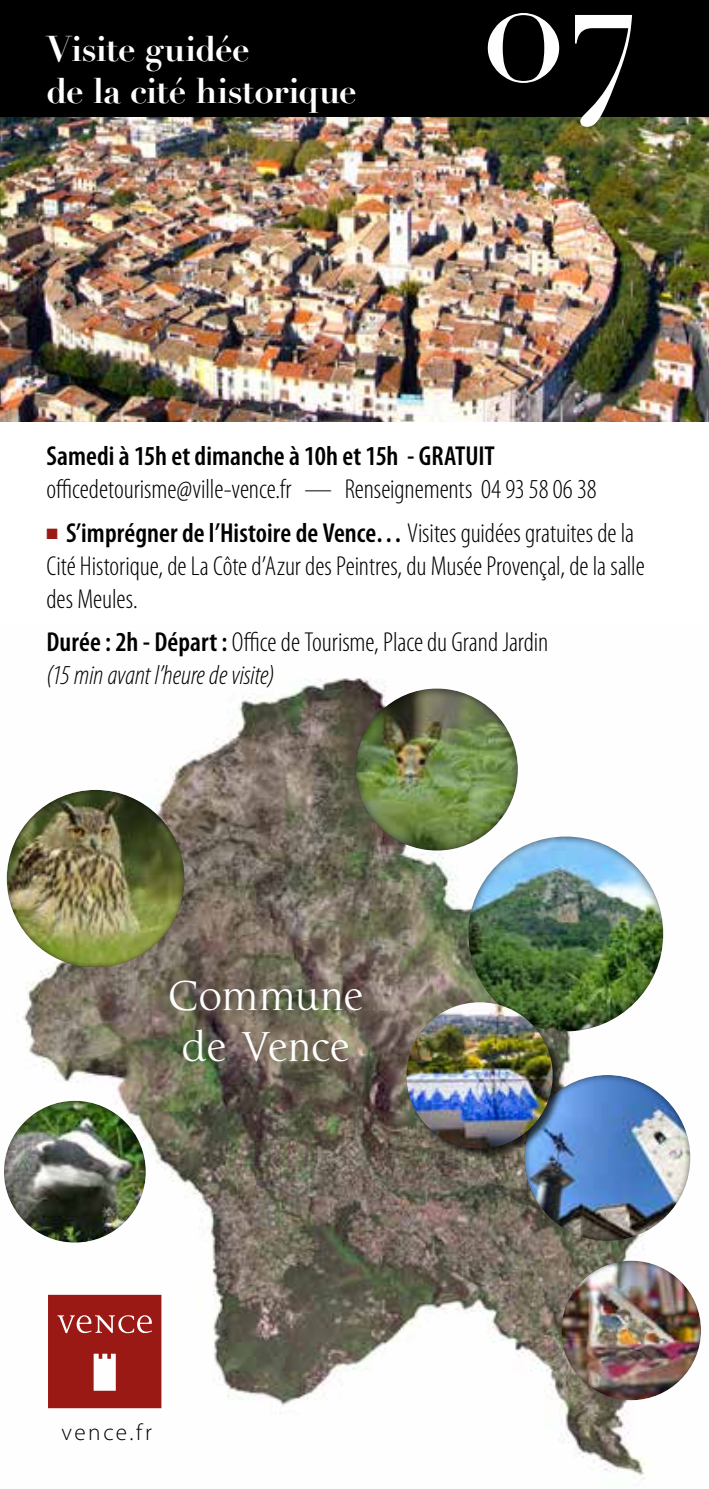
<style>
.page{position:relative;width:709px;height:1489px;background:#fff}
.page>*{position:absolute;margin:0;border:0;box-sizing:border-box;transform-origin:0 0}
.t1{font:153.75px "Didot";color:#fff}
.t2{font:43.25px/51.8px "La Gioconda";letter-spacing:-.02em;color:#fff;text-align:center}
.t3{font:700 35px/42px "Didot";letter-spacing:-.015em;color:#fff}
.t4{font:300 condensed 27.5px/33px "Myriad Pro";letter-spacing:-.005em;color:#000}
.t5{font:600 condensed 27.5px "Myriad Pro";color:#000}
.t6{font:300 23.25px "Myriad Pro";letter-spacing:.11em;color:#000}
.s1{color:#9a1915}
.s2{font-weight:600}
.s3{font-style:italic}
</style>
<div class="page">
<hr style="left:0;top:72px;width:3px;height:259px;background:#000">
<img style="left:0;top:77px;width:1px;height:278px">
<img style="left:23px;top:678px;width:623px;height:801px">
<div style="left:351px;top:686px;width:168px;height:167px;background:#000;opacity:.75"></div>
<div style="left:3px;top:788px;width:183px;height:182px;background:#000;opacity:.75"></div>
<div style="left:0;top:1099px;width:147px;height:147px;background:#000;opacity:.75"></div>
<div style="left:464px;top:836px;width:200px;height:199px;background:#000;opacity:.75"></div>
<div style="left:521px;top:1074px;width:170px;height:170px;background:#000;opacity:.75"></div>
<div style="left:405px;top:1000px;width:159px;height:159px;background:#000;opacity:.75"></div>
<img style="left:406px;top:1002px;width:146px;height:146px;border-radius:73px">
<div style="left:557px;top:1259px;width:145px;height:145px;background:#000;opacity:.75"></div>
<img style="left:1px;top:116px;width:708px;height:305px">
<svg style="left:48px;top:1294px;width:113px;height:113px;background:#a4302d"></svg>
<div style="left:1px;top:0;width:708px;height:116px;background:#000"></div>
<p class="t3" style="left:46px;top:28px;width:312px">Visite guidée<br>de la cité historique</p>
<h1 class="t1" style="left:481px;top:-65px;width:161px">07</h1>
<p class="t5" style="left:46px;top:439px;width:450px">Samedi à 15h et dimanche à 10h et 15h - GRATUIT</p>
<p class="t4" style="left:46px;top:472px;width:552px">officedetourisme@ville-vence.fr — Renseignements 04 93 58 06 38</p>
<p class="t4" style="left:46px;top:516px;width:600px"><span class="s1">■</span> <span class="s2">S’imprégner de l’Histoire de Vence…</span> Visites guidées gratuites de la<br>Cité Historique, de La Côte d’Azur des Peintres, du Musée Provençal, de la salle des Meules.</p>
<p class="t4" style="left:46px;top:625px;width:503px"><span class="s2">Durée : 2h - Départ :</span> Office de Tourisme, Place du Grand Jardin <span class="s3">(15 min avant l’heure de visite)</span></p>
<h2 class="t2" style="left:168px;top:969px;width:197px">Commune de Vence</h2>
<p class="t6" style="left:62px;top:1417px;width:92px">vence.fr</p>
</div>
